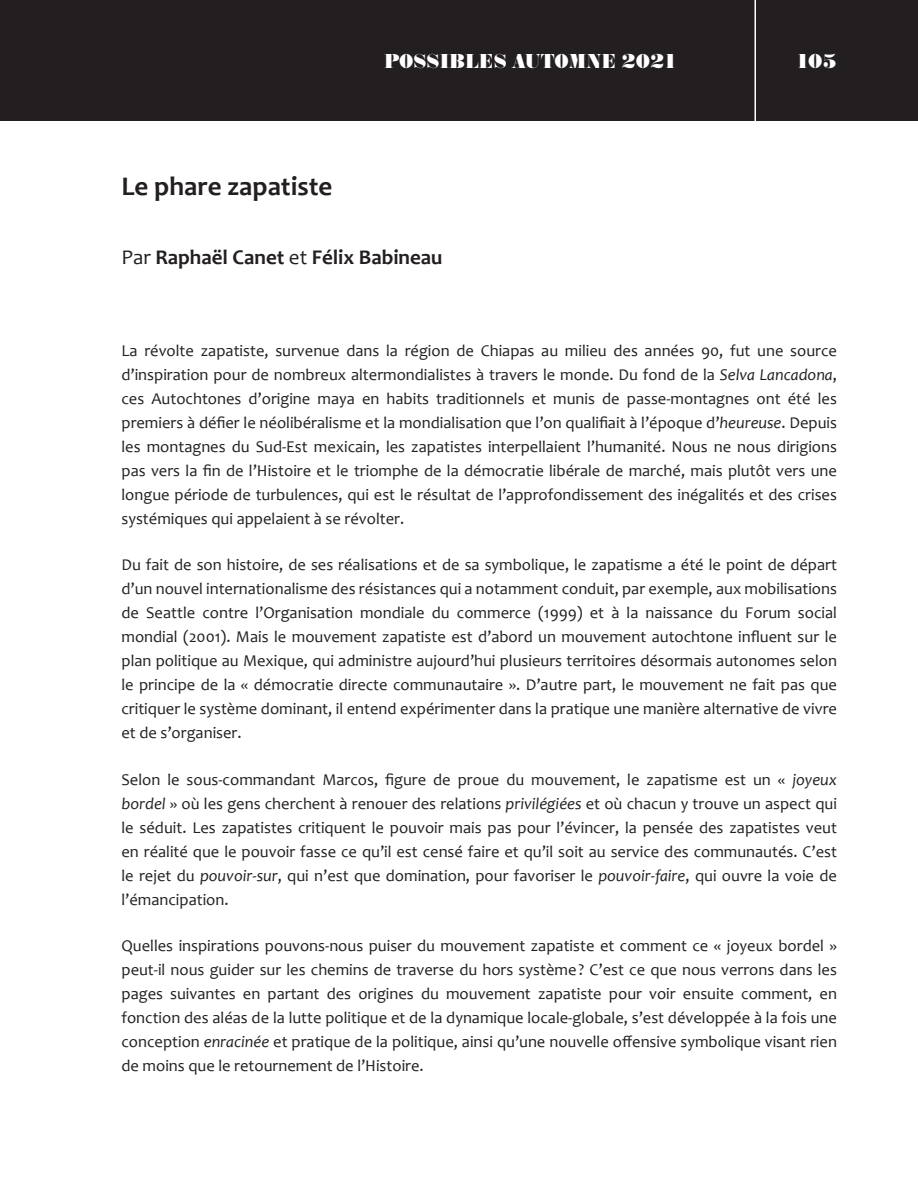
<style>
.page{position:relative;width:918px;height:1188px;background:#fff}
.page>*{position:absolute;margin:0;border:0;box-sizing:border-box;transform-origin:0 0}
.Titre_de_l_article{font:700 27px "Candara";color:#231f20}
.Auteurs_de_l_article{font:700 21px "Candara";color:#231f20}
.t1{font:800 21px "Annlie LT";color:#fff}
.Corps_de_texte{font:16.5px/24px "Candara";color:#231f20;text-align:justify}
.s1{font-weight:400}
.s2{font-style:italic}
</style>
<div class="page">
<div style="left:0;top:0;width:918px;height:122px;background:#231f20"></div>
<hr style="left:754px;top:0;width:2px;height:122px;background:#fff">
<p class="Titre_de_l_article" style="left:122px;top:169px;width:212px">Le phare zapatiste</p>
<p class="t1" style="left:384px;top:49px;width:295px">POSSIBLES AUTOMNE 2021</p>
<p class="t1" style="left:796px;top:49px;width:43px">105</p>
<p class="Auteurs_de_l_article" style="left:122px;top:244px;width:323px"><span class="s1">Par</span> Raphaël Canet <span class="s1">et</span> Félix Babineau</p>
<p class="Corps_de_texte" style="left:122px;top:338px;width:717px">La révolte zapatiste, survenue dans la région de Chiapas au milieu des années 90, fut une source d’inspiration pour de nombreux altermondialistes à travers le monde. Du fond de la <span class="s2">Selva Lancadona</span>, ces Autochtones d’origine maya en habits traditionnels et munis de passe-montagnes ont été les premiers à défier le néolibéralisme et la mondialisation que l’on qualifiait à l’époque d’<span class="s2">heureuse</span>. Depuis les montagnes du Sud-Est mexicain, les zapatistes interpellaient l’humanité. Nous ne nous dirigions pas vers la fin de l’Histoire et le triomphe de la démocratie libérale de marché, mais plutôt vers une longue période de turbulences, qui est le résultat de l’approfondissement des inégalités et des crises systémiques qui appelaient à se révolter.</p>
<p class="Corps_de_texte" style="left:122px;top:553px;width:717px">Du fait de son histoire, de ses réalisations et de sa symbolique, le zapatisme a été le point de départ d’un nouvel internationalisme des résistances qui a notamment conduit, par exemple, aux mobilisations de Seattle contre l’Organisation mondiale du commerce (1999) et à la naissance du Forum social mondial (2001). Mais le mouvement zapatiste est d’abord un mouvement autochtone influent sur le plan politique au Mexique, qui administre aujourd’hui plusieurs territoires désormais autonomes selon le principe de la « démocratie directe communautaire ». D’autre part, le mouvement ne fait pas que critiquer le système dominant, il entend expérimenter dans la pratique une manière alternative de vivre et de s’organiser.</p>
<p class="Corps_de_texte" style="left:122px;top:767px;width:717px">Selon le sous-commandant Marcos, figure de proue du mouvement, le zapatisme est un « <span class="s2">joyeux bordel</span> » où les gens cherchent à renouer des relations <span class="s2">privilégiées</span> et où chacun y trouve un aspect qui le séduit. Les zapatistes critiquent le pouvoir mais pas pour l’évincer, la pensée des zapatistes veut en réalité que le pouvoir fasse ce qu’il est censé faire et qu’il soit au service des communautés. C’est le rejet du <span class="s2">pouvoir-sur</span>, qui n’est que domination, pour favoriser le <span class="s2">pouvoir-faire</span>, qui ouvre la voie de l’émancipation.</p>
<p class="Corps_de_texte" style="left:122px;top:934px;width:717px">Quelles inspirations pouvons-nous puiser du mouvement zapatiste et comment ce « joyeux bordel » peut-il nous guider sur les chemins de traverse du hors système? C’est ce que nous verrons dans les pages suivantes en partant des origines du mouvement zapatiste pour voir ensuite comment, en fonction des aléas de la lutte politique et de la dynamique locale-globale, s’est développée à la fois une conception <span class="s2">enracinée</span> et pratique de la politique, ainsi qu’une nouvelle offensive symbolique visant rien de moins que le retournement de l’Histoire.</p>
</div>
